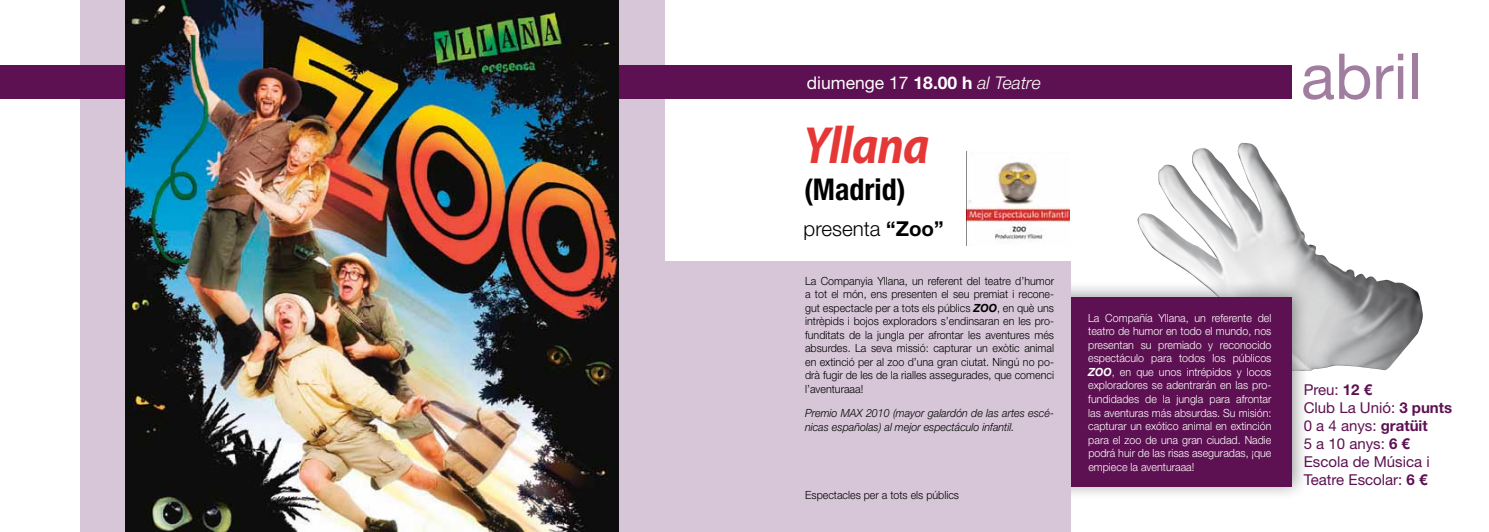
<style>
.page{position:relative;width:1489px;height:532px;background:#fff}
.page>*{position:absolute;margin:0;border:0;box-sizing:border-box;transform-origin:0 0}
.t1{font:63.25px "Helvetica Neue LT Std";color:#a17da0}
.t2{font:italic 700 52.5px "Myriad Pro";letter-spacing:-.02em;color:#e53836;scale:.9 1}
.t3{font:700 condensed 30px "Helvetica Neue LT Std";color:#000}
.t4{font:300 20.5px "Helvetica Neue LT Std";color:#000}
.t5{font:17.5px "Helvetica Neue LT Std";color:#fff}
.t6{font:15px/18px "Helvetica Neue LT Std";color:#5e1152}
.t7{font:300 11.25px/13.5px "Helvetica Neue LT Std";color:#000;text-align:justify;scale:.95 1}
.t8{font:300 11.25px/13.5px "Helvetica Neue LT Std";color:#fff;text-align:justify;scale:.95 1}
.t9{font:italic 300 11.25px/13.5px "Helvetica Neue LT Std";color:#000;scale:.95 1}
.s1{font-weight:700}
.s2{font-weight:300;font-style:italic}
.s3{font-weight:700;font-style:italic}
</style>
<div class="page">
<div style="left:80px;top:0;width:584px;height:531px;background:#d6c6d7"></div>
<img style="left:1137px;top:143px;width:286px;height:228px">
<div style="left:1020px;top:279px;width:288px;height:220px;background:#000;opacity:.4"></div>
<div style="left:1034px;top:298px;width:257px;height:188px;background:#5e1152"></div>
<div style="left:659px;top:261px;width:411px;height:270px;background:#d6c6d7"></div>
<div style="left:0;top:65px;width:1291px;height:33px;background:#5e1152"></div>
<img style="left:126px;top:0;width:492px;height:531px">
<img style="left:966px;top:151px;width:103px;height:94px">
<h3 class="t5" style="left:806px;top:72px;width:235px">diumenge 17 <span class="s1">18.00 h</span> <span class="s2">al Teatre</span></h3>
<h2 class="t2" style="left:803px;top:111px;width:141px">Yllana</h2>
<h3 class="t3" style="left:804px;top:171px;width:103px">(Madrid)</h3>
<h3 class="t4" style="left:803px;top:216px;width:142px">presenta <span class="s1">“Zoo”</span></h3>
<p class="t7" style="left:805px;top:274px;width:264px">La Companyia Yllana, un referent del teatre d’humor a tot el món, ens presenten el seu premiat i recone&shy;gut espectacle per a tots els públics <span class="s3">ZOO</span>, en què uns intrèpids i bojos exploradors s’endinsaran en les pro&shy;funditats de la jungla per afrontar les aventures més absurdes. La seva missió: capturar un exòtic animal en extinció per al zoo d’una gran ciutat. Ningú no po&shy;drà fugir de les de la rialles assegurades, que comenci l’aventuraaa!</p>
<p class="t9" style="left:805px;top:406px;width:263px">Premio MAX 2010 (mayor galardón de las artes escé&shy;nicas españolas) al mejor espectáculo infantil.</p>
<p class="t7" style="left:805px;top:488px;width:163px">Espectacles per a tots els públics</p>
<h1 class="t1" style="left:1300px;top:39px;width:122px">abril</h1>
<p class="t8" style="left:1088px;top:311px;width:194px">La Compañía Yllana, un referente del teatro de humor en todo el mundo, nos presentan su premiado y reconocido espectáculo para todos los públicos <span class="s3">ZOO</span>, en que unos intrépidos y locos exploradores se adentrarán en las pro&shy;fundidades de la jungla para afrontar las aventuras más absurdas. Su misión: capturar un exótico animal en extinción para el zoo de una gran ciudad. Nadie podrá huir de las risas aseguradas, ¡que empiece la aventuraaa!</p>
<h3 class="t6" style="left:1303px;top:380px;width:150px">Preu: <span class="s1">12 €<br></span>Club La Unió: <span class="s1">3 punts<br></span>0 a 4 anys: <span class="s1">gratüit<br></span>5 a 10 anys: <span class="s1">6 €<br></span>Escola de Música i<br>Teatre Escolar: <span class="s1">6 €</span></h3>
</div>
